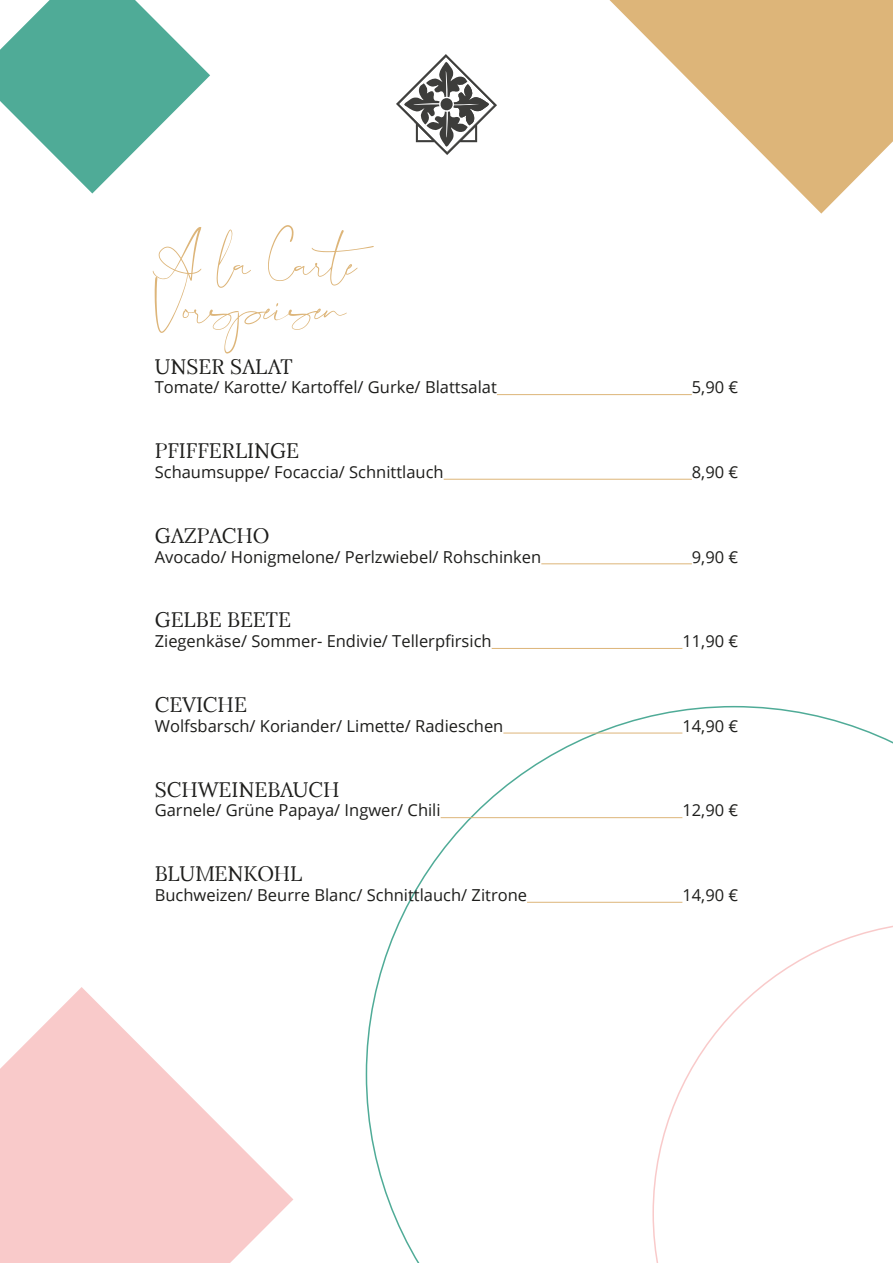
<style>
.page{position:relative;width:893px;height:1263px;background:#fff}
.page>*{position:absolute;margin:0;border:0;box-sizing:border-box;transform-origin:0 0}
.t1{font:60px/44.4px "Consuela Script";color:#ddb579}
.t2{font:21px "Leiko";color:#1d1d1b}
.t3{font:16.5px "Open Sans";color:#1d1d1b}
</style>
<div class="page">
<svg style="left:396px;top:54px;width:101px;height:101px"></svg>
<svg style="left:366px;top:706px;width:527px;height:557px"></svg>
<hr style="left:497px;top:394px;width:195px;height:1px;background:#ddb579">
<hr style="left:444px;top:479px;width:248px;height:1px;background:#ddb579">
<hr style="left:541px;top:563px;width:151px;height:1px;background:#ddb579">
<hr style="left:492px;top:648px;width:190px;height:1px;background:#ddb579">
<hr style="left:503px;top:733px;width:179px;height:1px;background:#ddb579">
<hr style="left:441px;top:817px;width:241px;height:1px;background:#ddb579">
<hr style="left:527px;top:902px;width:155px;height:1px;background:#ddb579">
<svg style="left:609px;top:0;width:284px;height:214px;fill:#ddb579"></svg>
<svg style="left:0;top:987px;width:293px;height:276px;fill:#f9caca"></svg>
<svg style="left:0;top:0;width:210px;height:193px"></svg>
<h1 class="t1" style="left:155px;top:236px;width:240px">A la Carte<br>Vorspeisen</h1>
<p class="t2" style="left:155px;top:354px;width:139px">UNSER SALAT</p>
<p class="t3" style="left:155px;top:376px;width:344px">Tomate/ Karotte/ Kartoffel/ Gurke/ Blattsalat</p>
<p class="t3" style="left:692px;top:376px;width:48px">5,90 €</p>
<p class="t2" style="left:155px;top:438px;width:146px">PFIFFERLINGE</p>
<p class="t3" style="left:155px;top:461px;width:290px">Schaumsuppe/ Focaccia/ Schnittlauch</p>
<p class="t3" style="left:692px;top:461px;width:48px">8,90 €</p>
<p class="t2" style="left:155px;top:523px;width:116px">GAZPACHO</p>
<p class="t3" style="left:155px;top:545px;width:388px">Avocado/ Honigmelone/ Perlzwiebel/ Rohschinken</p>
<p class="t3" style="left:692px;top:545px;width:48px">9,90 €</p>
<p class="t2" style="left:155px;top:607px;width:138px">GELBE BEETE</p>
<p class="t3" style="left:155px;top:630px;width:338px">Ziegenkäse/ Sommer- Endivie/ Tellerpfirsich</p>
<p class="t3" style="left:682px;top:630px;width:57px">11,90 €</p>
<p class="t2" style="left:155px;top:692px;width:94px">CEVICHE</p>
<p class="t3" style="left:155px;top:714px;width:350px">Wolfsbarsch/ Koriander/ Limette/ Radieschen</p>
<p class="t3" style="left:682px;top:714px;width:57px">14,90 €</p>
<p class="t2" style="left:155px;top:777px;width:186px">SCHWEINEBAUCH</p>
<p class="t3" style="left:155px;top:799px;width:287px">Garnele/ Grüne Papaya/ Ingwer/ Chili</p>
<p class="t3" style="left:682px;top:799px;width:57px">12,90 €</p>
<p class="t2" style="left:155px;top:861px;width:149px">BLUMENKOHL</p>
<p class="t3" style="left:155px;top:884px;width:374px">Buchweizen/ Beurre Blanc/ Schnittlauch/ Zitrone</p>
<p class="t3" style="left:682px;top:884px;width:57px">14,90 €</p>
</div>
